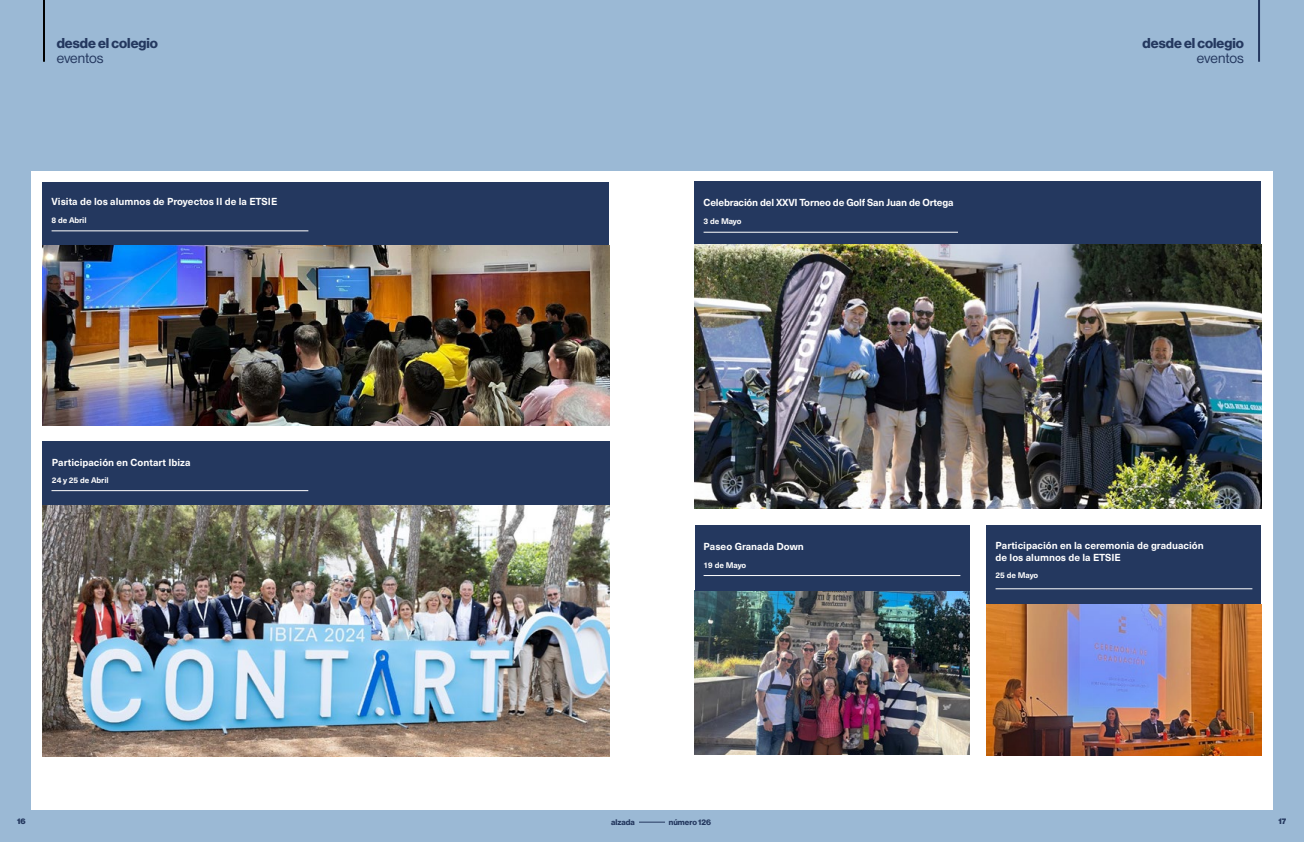
<style>
.page{position:relative;width:1304px;height:842px;background:#9bb9d5}
.page>*{position:absolute;margin:0;border:0;box-sizing:border-box;transform-origin:0 0}
.t1{font:14px/15px "N Haas Grotesk DS Pro 75 Bd";color:#24385f}
.t2{font:14px "N Haas Grotesk DS Pro 55 Rg";letter-spacing:-.005em;color:#24385f}
.t3{font:700 10px/12px "Neue Haas Unica W1 G";color:#fff}
.t4{font:700 10px "Neue Haas Unica W1 G";letter-spacing:-.02em;color:#fff}
.t5{font:700 8px "Neue Haas Unica W1 G";letter-spacing:-.01em;color:#fff}
.t6{font:8px "N Haas Grotesk DS Pro 75 Bd";color:#24385f}
.t7{font:8px "N Haas Grotesk DS Pro 95 Blk";color:#000}
.t8{font:8px "N Haas Grotesk DS Pro 95 Blk";color:#24385f}
</style>
<div class="page">
<hr style="left:43px;top:0;width:2px;height:62px;background:#000">
<div style="left:31px;top:171px;width:1242px;height:639px;background:#fff"></div>
<div style="left:43px;top:182px;width:566px;height:63px;background:#24385f"></div>
<div style="left:42px;top:441px;width:567px;height:64px;background:#24385f"></div>
<hr style="left:52px;top:231px;width:256px;height:1px;background:#fff">
<hr style="left:52px;top:490px;width:256px;height:1px;background:#fff">
<img style="left:43px;top:245px;width:566px;height:181px">
<img style="left:43px;top:505px;width:566px;height:252px">
<hr style="left:1258px;top:0;width:2px;height:62px;background:#24385f">
<svg style="left:639px;top:822px;width:26px;height:1px"></svg>
<div style="left:694px;top:181px;width:567px;height:64px;background:#24385f"></div>
<hr style="left:704px;top:232px;width:254px;height:1px;background:#fff">
<img style="left:694px;top:245px;width:567px;height:263px">
<img style="left:694px;top:591px;width:275px;height:163px">
<div style="left:694px;top:525px;width:275px;height:66px;background:#24385f"></div>
<hr style="left:704px;top:575px;width:256px;height:1px;background:#fff">
<div style="left:986px;top:525px;width:275px;height:79px;background:#24385f"></div>
<hr style="left:996px;top:588px;width:256px;height:1px;background:#fff">
<img style="left:986px;top:604px;width:275px;height:151px">
<h1 class="t1" style="left:57px;top:36px;width:49px">hacia el interi r</h1>
<h1 class="t1" style="left:1198px;top:33px;width:49px">hacia el interior</h1>
<h1 class="t1" style="left:57px;top:36px;width:103px">desde el colegio</h1>
<h1 class="t2" style="left:57px;top:50px;width:48px">eventos</h1>
<h1 class="t1" style="left:1143px;top:36px;width:103px">desde el colegio</h1>
<h1 class="t2" style="left:1197px;top:50px;width:48px">eventos</h1>
<p class="t3" style="left:52px;top:195px;width:227px">Visita de los alumnos de Proyectos II de la ETSIE</p>
<p class="t5" style="left:52px;top:214px;width:37px">8 de Abril</p>
<p class="t3" style="left:52px;top:455px;width:140px">Participación en Contart Ibiza</p>
<p class="t5" style="left:52px;top:474px;width:58px">24 y 25 de Abril</p>
<p class="t4" style="left:704px;top:195px;width:252px">Celebración del XXVI Torneo de Golf San Juan de Ortega</p>
<p class="t5" style="left:704px;top:215px;width:40px">3 de Mayo</p>
<p class="t3" style="left:704px;top:540px;width:102px">Paseo Granada Down</p>
<p class="t5" style="left:704px;top:559px;width:44px">19 de Mayo</p>
<p class="t3" style="left:996px;top:539px;width:210px">Participación en la ceremonia de graduación de los alumnos de la ETSIE</p>
<p class="t5" style="left:996px;top:569px;width:44px">25 de Mayo</p>
<p class="t8" style="left:17px;top:817px;width:10px">16</p>
<p class="t6" style="left:611px;top:817px;width:25px">alzada</p>
<p class="t6" style="left:669px;top:817px;width:44px">número 126</p>
<p class="t7" style="left:1278px;top:817px;width:9px">17</p>
</div>
